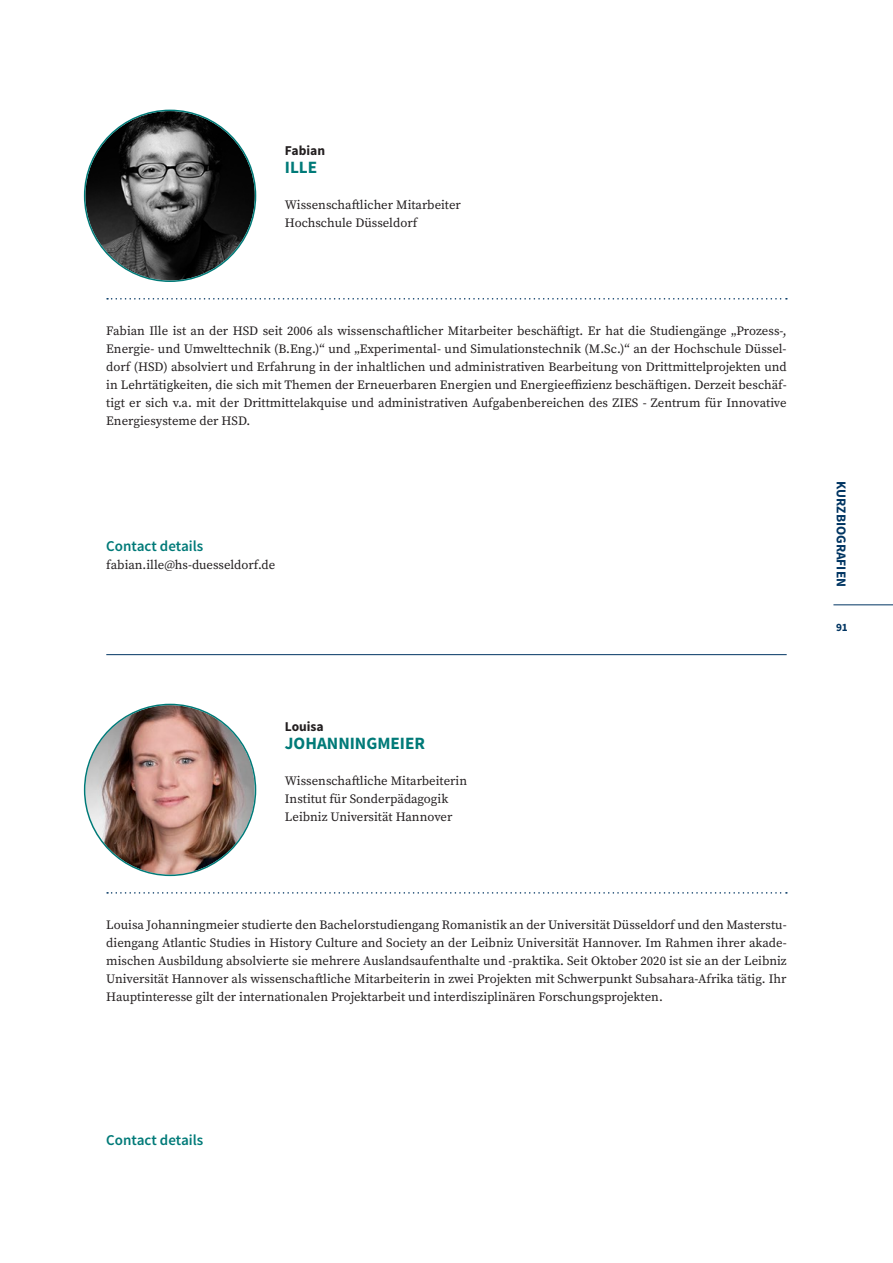
<style>
.page{position:relative;width:893px;height:1263px;background:#fff}
.page>*{position:absolute;margin:0;border:0;box-sizing:border-box;transform-origin:0 0}
.t1{font:700 17.25px "Source Sans Pro";color:#007a78}
.t2{font:600 15px "Source Sans Pro";color:#007a78}
.t3{font:700 13.5px "Source Sans Pro";color:#003562}
.t4{font:700 13.5px "Source Sans Pro";color:#231f20}
.t5{font:12.75px/18px "Source Serif Pro";color:#231f20;text-align:justify}
.t6{font:700 11.25px "Source Sans Pro";color:#003562}
</style>
<div class="page">
<img style="left:85px;top:111px;width:170px;height:169px;border-radius:85px">
<img style="left:85px;top:705px;width:170px;height:169px;border-radius:83px">
<svg style="left:107px;top:298px;width:680px;height:2px"></svg>
<svg style="left:107px;top:892px;width:680px;height:2px"></svg>
<hr style="left:106px;top:654px;width:681px;height:1px;background:#003562">
<hr style="left:833px;top:604px;width:60px;height:1px;background:#003562">
<p class="t4" style="left:285px;top:142px;width:42px">Fabian</p>
<h1 class="t1" style="left:285px;top:156px;width:34px">ILLE</h1>
<p class="t5" style="left:285px;top:196px;width:178px">Wissenschaftlicher Mitarbeiter<br>Hochschule Düsseldorf</p>
<p class="t5" style="left:106px;top:322px;width:682px">Fabian Ille ist an der HSD seit 2006 als wissenschaftlicher Mitarbeiter beschäftigt. Er hat die Studiengänge „Prozess-, Energie- und Umwelttechnik (B.Eng.)“ und „Experimental- und Simulationstechnik (M.Sc.)“ an der Hochschule Düssel&shy;dorf (HSD) absolviert und Erfahrung in der inhaltlichen und administrativen Bearbeitung von Drittmittelprojekten und in Lehrtätigkeiten, die sich mit Themen der Erneuerbaren Energien und Energieeffizienz beschäftigen. Derzeit beschäf&shy;tigt er sich v.a. mit der Drittmittelakquise und administrativen Aufgabenbereichen des ZIES - Zentrum für Innovative Energiesysteme der HSD.</p>
<p class="t2" style="left:106px;top:536px;width:99px">Contact details</p>
<p class="t5" style="left:106px;top:556px;width:170px">fabian.ille@hs-duesseldorf.de</p>
<p class="t4" style="left:285px;top:718px;width:40px">Louisa</p>
<h1 class="t1" style="left:285px;top:732px;width:142px">JOHANNINGMEIER</h1>
<p class="t5" style="left:285px;top:772px;width:184px;text-align:left">Wissenschaftliche Mitarbeiterin<br>Institut für Sonderpädagogik<br>Leibniz Universität Hannover</p>
<p class="t5" style="left:106px;top:916px;width:682px">Louisa Johanningmeier studierte den Bachelorstudiengang Romanistik an der Universität Düsseldorf und den Masterstu&shy;diengang Atlantic Studies in History Culture and Society an der Leibniz Universität Hannover. Im Rahmen ihrer akade&shy;mischen Ausbildung absolvierte sie mehrere Auslandsaufenthalte und -praktika. Seit Oktober 2020 ist sie an der Leibniz Universität Hannover als wissenschaftliche Mitarbeiterin in zwei Projekten mit Schwerpunkt Subsahara-Afrika tätig. Ihr Hauptinteresse gilt der internationalen Projektarbeit und interdisziplinären Forschungsprojekten.</p>
<p class="t3" style="left:850px;top:481px;width:107px;rotate:90deg">KURZBIOGRAFIEN</p>
<p class="t6" style="left:836px;top:620px;width:13px">91</p>
<p class="t2" style="left:106px;top:1130px;width:99px">Contact details</p>
</div>
